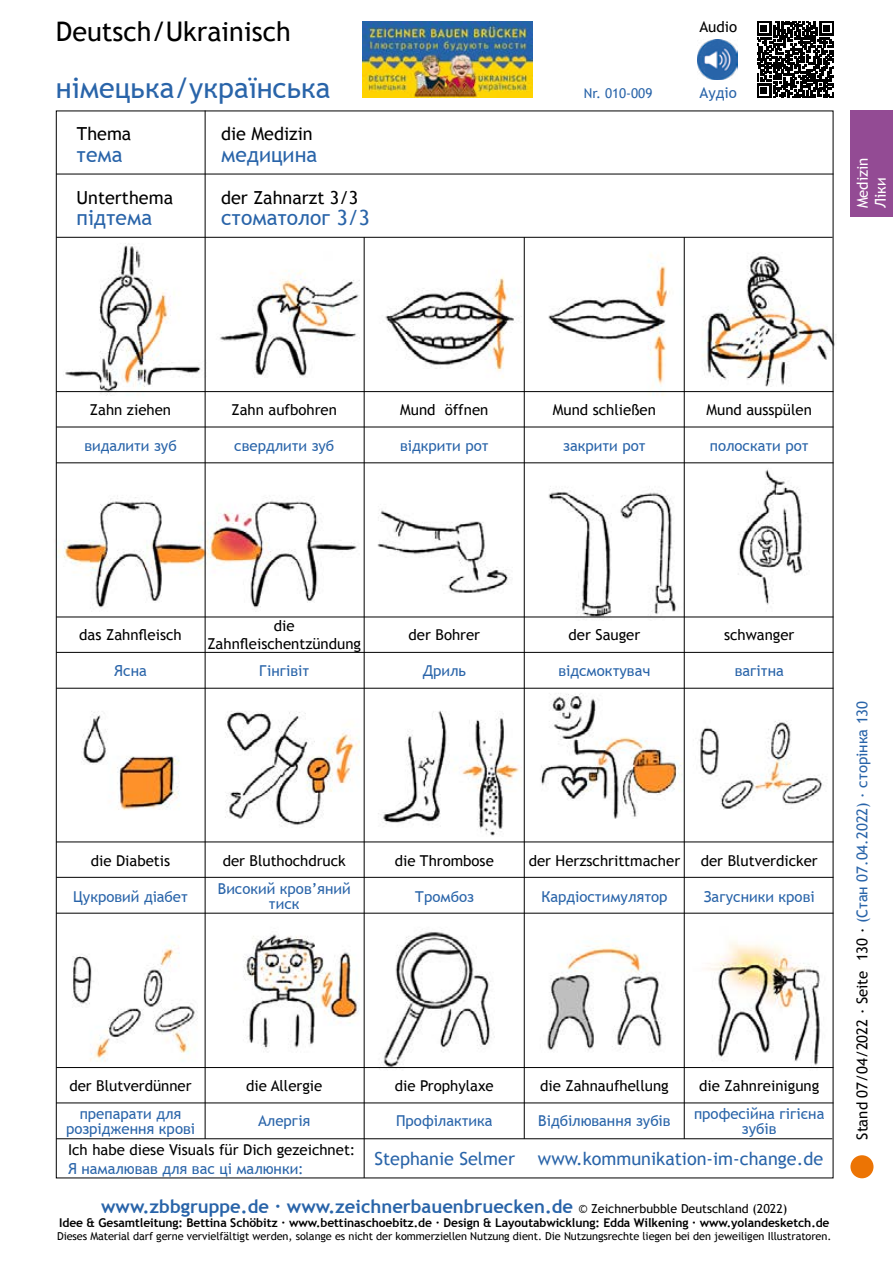
<style>
.page{position:relative;width:893px;height:1263px;background:#fff}
.page>*{position:absolute;margin:0;border:0;box-sizing:border-box;transform-origin:0 0}
.t1{font:28.5px "Trebuchet MS";color:#2964a9}
.t2{font:27px "Trebuchet MS";color:#000}
.t3{font:21px "Trebuchet MS";color:#2964a9}
.t4{font:700 18.45px "Trebuchet MS";color:#2964a9}
.t5{font:18px "Trebuchet MS";color:#2964a9}
.t6{font:18px "Trebuchet MS";color:#000}
.t7{font:15px/15px "Trebuchet MS";color:#2964a9;text-align:center}
.t8{font:15px/18px "Trebuchet MS";color:#000;text-align:center}
.t9{font:15px/18px "Trebuchet MS";color:#fff}
.t10{font:13.5px "Trebuchet MS";color:#2964a9}
.t11{font:700 12.15px "Trebuchet MS";letter-spacing:-.005em;color:#000}
.t12{font:10.95px "Trebuchet MS";letter-spacing:-.005em;color:#000}
.s1{font-weight:400;font-size:12.3px;color:#000}
.s2{color:#000}
</style>
<div class="page">
<img style="left:55px;top:21px;width:838px;height:1158px">
<div style="left:850px;top:669px;width:23px;height:471px;background:#fff"></div>
<div style="left:850px;top:1155px;width:23px;height:23px;background:#ec7404;border-radius:50%"></div>
<div style="left:366px;top:1142px;width:457px;height:34px;background:#fff"></div>
<img style="left:697px;top:39px;width:41px;height:41px">
<svg style="left:757px;top:21px;width:76px;height:77px"></svg>
<div style="left:850px;top:111px;width:43px;height:106px;background:#934b94"></div>
<div style="left:55px;top:1140px;width:309px;height:38px;background:#fff"></div>
<hr style="left:56px;top:174px;width:777px;height:1px;background:#000">
<hr style="left:56px;top:237px;width:777px;height:1px;background:#000">
<hr style="left:56px;top:391px;width:777px;height:1px;background:#000">
<hr style="left:56px;top:617px;width:777px;height:1px;background:#000">
<hr style="left:56px;top:841px;width:777px;height:1px;background:#000">
<hr style="left:56px;top:1067px;width:777px;height:1px;background:#000">
<hr style="left:56px;top:427px;width:777px;height:1px;background:#000">
<hr style="left:56px;top:652px;width:777px;height:1px;background:#000">
<hr style="left:56px;top:877px;width:777px;height:1px;background:#000">
<hr style="left:56px;top:1102px;width:777px;height:1px;background:#000">
<hr style="left:56px;top:462px;width:777px;height:1px;background:#000">
<hr style="left:56px;top:688px;width:777px;height:1px;background:#000">
<hr style="left:56px;top:913px;width:777px;height:1px;background:#000">
<hr style="left:56px;top:1138px;width:776px;height:1px;background:#000">
<hr style="left:205px;top:111px;width:1px;height:1028px;background:#000">
<hr style="left:364px;top:237px;width:1px;height:941px;background:#000">
<hr style="left:524px;top:237px;width:1px;height:902px;background:#000">
<hr style="left:684px;top:237px;width:1px;height:902px;background:#000">
<img style="left:363px;top:21px;width:170px;height:77px">
<h2 class="t2" style="left:56px;top:16px;width:236px">Deutsch/Ukrainisch</h2>
<h1 class="t1" style="left:56px;top:71px;width:276px">німецька/українська</h1>
<p class="t6" style="left:77px;top:123px;width:56px">Thema</p>
<p class="t6" style="left:221px;top:123px;width:93px">die Medizin</p>
<h3 class="t3" style="left:77px;top:142px;width:48px">тема</h3>
<h3 class="t3" style="left:221px;top:142px;width:98px">медицина</h3>
<p class="t6" style="left:77px;top:187px;width:98px">Unterthema</p>
<p class="t6" style="left:221px;top:187px;width:139px">der Zahnarzt 3/3</p>
<h3 class="t3" style="left:77px;top:206px;width:77px">підтема</h3>
<h3 class="t3" style="left:221px;top:206px;width:150px">стоматолог 3/3</h3>
<p class="t10" style="left:584px;top:85px;width:70px">Nr. 010-009</p>
<p class="t8" style="left:699px;top:18px;width:39px">Audio</p>
<p class="t7" style="left:700px;top:85px;width:39px">Аудіо</p>
<p class="t9" style="left:854px;top:208px;width:53px;rotate:-90deg">Medizin<br>Ліки</p>
<p class="t8" style="left:90px;top:401px;width:83px">Zahn ziehen</p>
<p class="t7" style="left:84px;top:438px;width:94px">видалити зуб</p>
<p class="t8" style="left:232px;top:401px;width:107px">Zahn aufbohren</p>
<p class="t7" style="left:234px;top:438px;width:101px">свердлити зуб</p>
<p class="t8" style="left:400px;top:401px;width:90px">Mund öffnen</p>
<p class="t7" style="left:400px;top:438px;width:90px">відкрити рот</p>
<p class="t8" style="left:553px;top:401px;width:105px">Mund schließen</p>
<p class="t7" style="left:563px;top:438px;width:84px">закрити рот</p>
<p class="t8" style="left:706px;top:401px;width:107px">Mund ausspülen</p>
<p class="t7" style="left:710px;top:438px;width:100px">полоскати рот</p>
<p class="t8" style="left:79px;top:626px;width:104px">das Zahnfleisch</p>
<p class="t7" style="left:114px;top:663px;width:34px">Ясна</p>
<p class="t8" style="left:207px;top:617px;width:155px">die<br>Zahnfleischentzündung</p>
<p class="t7" style="left:259px;top:663px;width:51px">Гінгівіт</p>
<p class="t8" style="left:409px;top:626px;width:73px">der Bohrer</p>
<p class="t7" style="left:423px;top:663px;width:45px">Дриль</p>
<p class="t8" style="left:569px;top:626px;width:73px">der Sauger</p>
<p class="t7" style="left:559px;top:663px;width:93px">відсмоктувач</p>
<p class="t8" style="left:724px;top:626px;width:72px">schwanger</p>
<p class="t7" style="left:735px;top:663px;width:51px">вагітна</p>
<p class="t8" style="left:91px;top:852px;width:81px">die Diabetis</p>
<p class="t7" style="left:73px;top:889px;width:116px">Цукровий діабет</p>
<p class="t8" style="left:223px;top:852px;width:125px">der Bluthochdruck</p>
<p class="t7" style="left:218px;top:881px;width:134px">Високий кров’яний тиск</p>
<p class="t8" style="left:395px;top:852px;width:100px">die Thrombose</p>
<p class="t7" style="left:415px;top:889px;width:61px">Тромбоз</p>
<p class="t8" style="left:529px;top:852px;width:153px">der Herzschrittmacher</p>
<p class="t7" style="left:541px;top:889px;width:128px">Кардіостимулятор</p>
<p class="t8" style="left:701px;top:852px;width:118px">der Blutverdicker</p>
<p class="t7" style="left:704px;top:889px;width:112px">Загусники крові</p>
<p class="t8" style="left:69px;top:1076px;width:124px">der Blutverdünner</p>
<p class="t8" style="left:246px;top:1076px;width:78px">die Allergie</p>
<p class="t8" style="left:395px;top:1076px;width:100px">die Prophylaxe</p>
<p class="t8" style="left:540px;top:1076px;width:130px">die Zahnaufhellung</p>
<p class="t8" style="left:699px;top:1076px;width:122px">die Zahnreinigung</p>
<p class="t7" style="left:66px;top:1106px;width:130px">препарати для розрідження крові</p>
<p class="t7" style="left:258px;top:1114px;width:54px">Алергія</p>
<p class="t7" style="left:396px;top:1114px;width:98px">Профілактика</p>
<p class="t7" style="left:538px;top:1114px;width:134px">Відбілювання зубів</p>
<p class="t7" style="left:694px;top:1106px;width:132px">професійна гігієна зубів</p>
<p class="t8" style="left:68px;top:1140px;width:289px">Ich habe diese Visuals für Dich gezeichnet:</p>
<p class="t7" style="left:68px;top:1161px;width:237px">Я намалював для вас ці малюнки:</p>
<p class="t5" style="left:374px;top:1148px;width:142px">Stephanie Selmer</p>
<p class="t5" style="left:538px;top:1148px;width:287px">www.kommunikation-im-change.de</p>
<p class="t5" style="left:374px;top:1148px;width:72px">Zeic ner</p>
<p class="t4" style="left:101px;top:1195px;width:688px">www.zbbgruppe.de · www.zeichnerbauenbruecken.de <span class="s1">© Zeichnerbubble Deutschland (2022)</span></p>
<p class="t11" style="left:59px;top:1215px;width:772px">Idee &amp; Gesamtleitung: Bettina Schöbitz · www.bettinaschoebitz.de · Design &amp; Layoutabwicklung: Edda Wilkening · www.yolandesketch.de</p>
<p class="t12" style="left:57px;top:1230px;width:776px">Dieses Material darf gerne vervielfältigt werden, solange es nicht der kommerziellen Nutzung dient. Die Nutzungsrechte liegen bei den jeweiligen Illustratoren.</p>
<p class="t7" style="left:855px;top:1140px;width:440px;rotate:-90deg"><span class="s2">Stand 07/04/2022 · Seite 130 ·</span> (Стан 07.04.2022) · сторінка 130</p>
</div>
